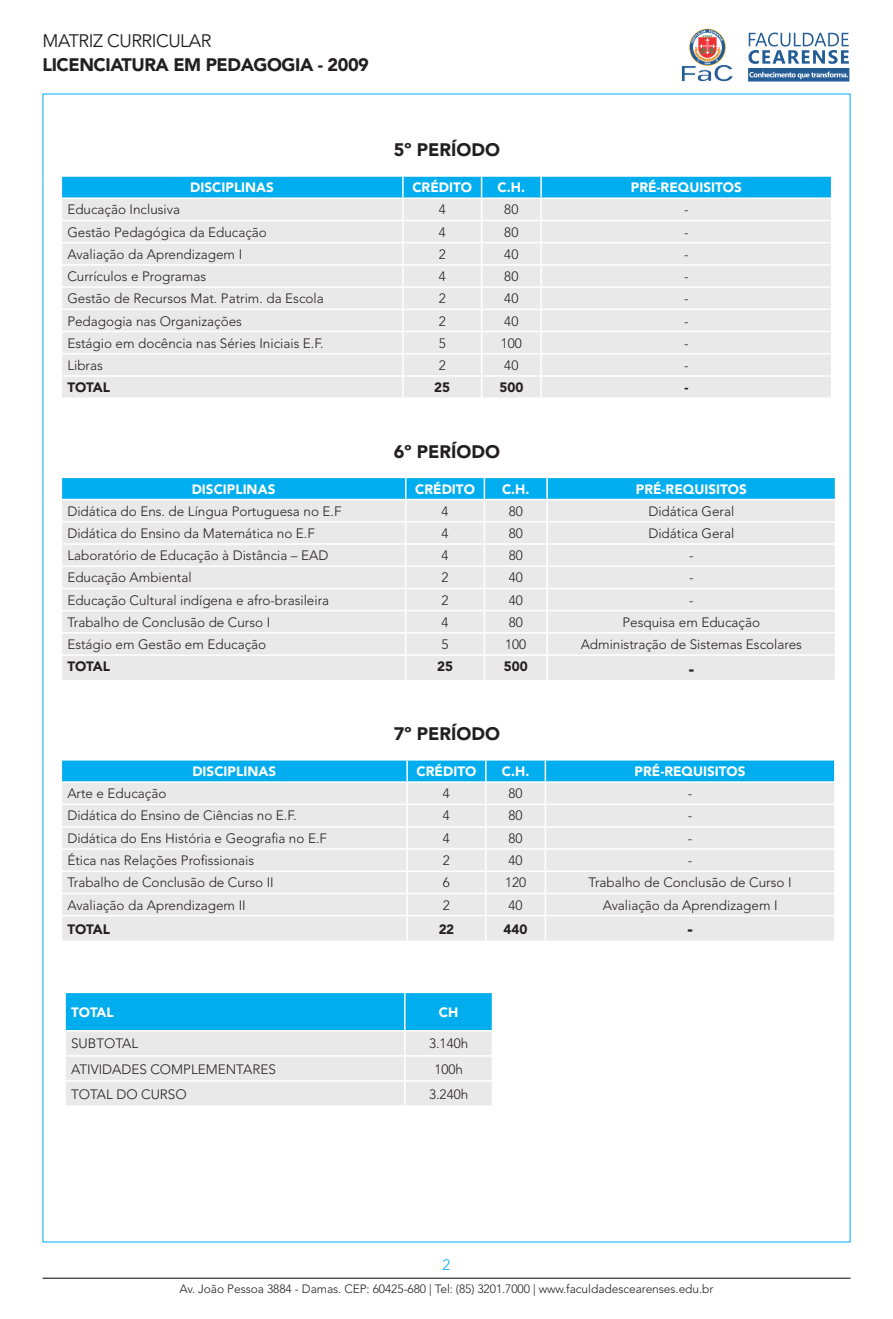
<style>
.page{position:relative;width:893px;height:1319px;background:#fff}
.page>*{position:absolute;margin:0;border:0;box-sizing:border-box;transform-origin:0 0}
.t1{font:900 18px "Avenir LT Std";letter-spacing:-.025em;color:#231f20}
.t2{font:900 18px "Avenir LT Std";color:#231f20}
.t3{font:18px "Avenir LT Std";letter-spacing:-.025em;color:#231f20}
.t4{font:300 15px "Avenir LT Std";color:#00aeef}
.t5{font:300 13.5px "Avenir LT Std";color:#231f20}
.t6{font:900 13.5px "Avenir LT Std";color:#fff}
.t7{font:900 13.5px "Avenir LT Std";color:#231f20}
.t8{font:300 12px "Avenir LT Std";letter-spacing:-.005em;color:#231f20}
</style>
<div class="page">
<svg style="left:681px;top:30px;width:52px;height:52px"></svg>
<svg style="left:748px;top:33px;width:101px;height:48px"></svg>
<hr style="left:43px;top:1277px;width:807px;height:1px;background:#231f20">
<svg style="left:61px;top:176px;width:771px;height:221px;background:#d5e5eb"></svg>
<svg style="left:61px;top:477px;width:775px;height:203px;background:#d2e4eb"></svg>
<svg style="left:61px;top:759px;width:774px;height:181px;background:#d0e3eb"></svg>
<hr style="left:834px;top:916px;width:2px;height:24px;background:#fff">
<svg style="left:65px;top:992px;width:428px;height:113px;background:#9fd7ec"></svg>
<h1 class="t3" style="left:43px;top:31px;width:170px">MATRIZ CURRICULAR</h1>
<h1 class="t1" style="left:43px;top:53px;width:328px">LICENCIATURA EM PEDAGOGIA - 2009</h1>
<p class="t2" style="left:394px;top:139px;width:108px">5º PERÍODO</p>
<p class="t6" style="left:190px;top:179px;width:85px">DISCIPLINAS</p>
<p class="t6" style="left:412px;top:179px;width:61px">CRÉDITO</p>
<p class="t6" style="left:498px;top:179px;width:29px">C.H.</p>
<p class="t6" style="left:631px;top:179px;width:112px">PRÉ-REQUISITOS</p>
<p class="t5" style="left:67px;top:202px;width:114px">Educação Inclusiva</p>
<p class="t5" style="left:439px;top:202px;width:9px">4</p>
<p class="t5" style="left:504px;top:202px;width:16px">80</p>
<p class="t5" style="left:684px;top:202px;width:6px">-</p>
<p class="t5" style="left:67px;top:224px;width:201px">Gestão Pedagógica da Educação</p>
<p class="t5" style="left:439px;top:224px;width:9px">4</p>
<p class="t5" style="left:504px;top:224px;width:16px">80</p>
<p class="t5" style="left:684px;top:224px;width:6px">-</p>
<p class="t5" style="left:67px;top:246px;width:176px">Avaliação da Aprendizagem I</p>
<p class="t5" style="left:439px;top:246px;width:9px">2</p>
<p class="t5" style="left:504px;top:246px;width:16px">40</p>
<p class="t5" style="left:684px;top:246px;width:6px">-</p>
<p class="t5" style="left:67px;top:268px;width:140px">Currículos e Programas</p>
<p class="t5" style="left:439px;top:268px;width:9px">4</p>
<p class="t5" style="left:504px;top:268px;width:16px">80</p>
<p class="t5" style="left:684px;top:268px;width:6px">-</p>
<p class="t5" style="left:67px;top:291px;width:258px">Gestão de Recursos Mat. Patrim. da Escola</p>
<p class="t5" style="left:439px;top:291px;width:9px">2</p>
<p class="t5" style="left:504px;top:291px;width:16px">40</p>
<p class="t5" style="left:684px;top:291px;width:6px">-</p>
<p class="t5" style="left:67px;top:313px;width:176px">Pedagogia nas Organizações</p>
<p class="t5" style="left:439px;top:313px;width:9px">2</p>
<p class="t5" style="left:504px;top:313px;width:16px">40</p>
<p class="t5" style="left:684px;top:313px;width:6px">-</p>
<p class="t5" style="left:67px;top:335px;width:258px">Estágio em docência nas Séries Iniciais E.F.</p>
<p class="t5" style="left:439px;top:335px;width:9px">5</p>
<p class="t5" style="left:501px;top:335px;width:23px">100</p>
<p class="t5" style="left:684px;top:335px;width:6px">-</p>
<p class="t5" style="left:67px;top:357px;width:37px">Libras</p>
<p class="t5" style="left:439px;top:357px;width:9px">2</p>
<p class="t5" style="left:504px;top:357px;width:16px">40</p>
<p class="t5" style="left:684px;top:357px;width:6px">-</p>
<p class="t7" style="left:67px;top:379px;width:44px">TOTAL</p>
<p class="t7" style="left:434px;top:379px;width:17px">25</p>
<p class="t7" style="left:499px;top:379px;width:25px">500</p>
<p class="t7" style="left:684px;top:379px;width:5px">-</p>
<p class="t2" style="left:394px;top:440px;width:108px">6º PERÍODO</p>
<p class="t6" style="left:192px;top:480px;width:85px">DISCIPLINAS</p>
<p class="t6" style="left:415px;top:480px;width:61px">CRÉDITO</p>
<p class="t6" style="left:502px;top:480px;width:29px">C.H.</p>
<p class="t6" style="left:636px;top:480px;width:112px">PRÉ-REQUISITOS</p>
<p class="t5" style="left:67px;top:503px;width:276px">Didática do Ens. de Língua Portuguesa no E.F</p>
<p class="t5" style="left:442px;top:503px;width:9px">4</p>
<p class="t5" style="left:509px;top:503px;width:16px">80</p>
<p class="t5" style="left:648px;top:503px;width:87px">Didática Geral</p>
<p class="t5" style="left:67px;top:525px;width:249px">Didática do Ensino da Matemática no E.F</p>
<p class="t5" style="left:442px;top:525px;width:9px">4</p>
<p class="t5" style="left:509px;top:525px;width:16px">80</p>
<p class="t5" style="left:648px;top:525px;width:87px">Didática Geral</p>
<p class="t5" style="left:67px;top:547px;width:263px">Laboratório de Educação à Distância – EAD</p>
<p class="t5" style="left:442px;top:547px;width:9px">4</p>
<p class="t5" style="left:509px;top:547px;width:16px">80</p>
<p class="t5" style="left:689px;top:547px;width:6px">-</p>
<p class="t5" style="left:67px;top:569px;width:126px">Educação Ambiental</p>
<p class="t5" style="left:442px;top:569px;width:9px">2</p>
<p class="t5" style="left:509px;top:569px;width:16px">40</p>
<p class="t5" style="left:689px;top:569px;width:6px">-</p>
<p class="t5" style="left:67px;top:592px;width:263px">Educação Cultural indígena e afro-brasileira</p>
<p class="t5" style="left:442px;top:592px;width:9px">2</p>
<p class="t5" style="left:509px;top:592px;width:16px">40</p>
<p class="t5" style="left:689px;top:592px;width:6px">-</p>
<p class="t5" style="left:67px;top:614px;width:204px">Trabalho de Conclusão de Curso I</p>
<p class="t5" style="left:442px;top:614px;width:9px">4</p>
<p class="t5" style="left:509px;top:614px;width:16px">80</p>
<p class="t5" style="left:622px;top:614px;width:139px">Pesquisa em Educação</p>
<p class="t5" style="left:67px;top:636px;width:200px">Estágio em Gestão em Educação</p>
<p class="t5" style="left:442px;top:636px;width:9px">5</p>
<p class="t5" style="left:505px;top:636px;width:23px">100</p>
<p class="t5" style="left:581px;top:636px;width:223px">Administração de Sistemas Escolares</p>
<p class="t7" style="left:67px;top:658px;width:44px">TOTAL</p>
<p class="t7" style="left:437px;top:658px;width:17px">25</p>
<p class="t7" style="left:504px;top:658px;width:25px">500</p>
<p class="t1" style="left:689px;top:657px;width:7px">-</p>
<p class="t2" style="left:394px;top:723px;width:108px">7º PERÍODO</p>
<p class="t6" style="left:192px;top:763px;width:85px">DISCIPLINAS</p>
<p class="t6" style="left:417px;top:763px;width:61px">CRÉDITO</p>
<p class="t6" style="left:502px;top:763px;width:29px">C.H.</p>
<p class="t6" style="left:635px;top:763px;width:112px">PRÉ-REQUISITOS</p>
<p class="t5" style="left:67px;top:785px;width:101px">Arte e Educação</p>
<p class="t5" style="left:443px;top:785px;width:9px">4</p>
<p class="t5" style="left:509px;top:785px;width:16px">80</p>
<p class="t5" style="left:688px;top:785px;width:6px">-</p>
<p class="t5" style="left:67px;top:807px;width:231px">Didática do Ensino de Ciências no E.F.</p>
<p class="t5" style="left:443px;top:807px;width:9px">4</p>
<p class="t5" style="left:509px;top:807px;width:16px">80</p>
<p class="t5" style="left:688px;top:807px;width:6px">-</p>
<p class="t5" style="left:67px;top:830px;width:261px">Didática do Ens História e Geografia no E.F</p>
<p class="t5" style="left:443px;top:830px;width:9px">4</p>
<p class="t5" style="left:509px;top:830px;width:16px">80</p>
<p class="t5" style="left:688px;top:830px;width:6px">-</p>
<p class="t5" style="left:67px;top:852px;width:188px">Ética nas Relações Profissionais</p>
<p class="t5" style="left:443px;top:852px;width:9px">2</p>
<p class="t5" style="left:509px;top:852px;width:16px">40</p>
<p class="t5" style="left:688px;top:852px;width:6px">-</p>
<p class="t5" style="left:67px;top:874px;width:208px">Trabalho de Conclusão de Curso II</p>
<p class="t5" style="left:443px;top:874px;width:9px">6</p>
<p class="t5" style="left:505px;top:874px;width:23px">120</p>
<p class="t5" style="left:589px;top:874px;width:204px">Trabalho de Conclusão de Curso I</p>
<p class="t5" style="left:67px;top:896px;width:180px">Avaliação da Aprendizagem II</p>
<p class="t5" style="left:443px;top:896px;width:9px">2</p>
<p class="t5" style="left:509px;top:896px;width:16px">40</p>
<p class="t5" style="left:603px;top:896px;width:176px">Avaliação da Aprendizagem I</p>
<p class="t7" style="left:67px;top:920px;width:44px">TOTAL</p>
<p class="t7" style="left:439px;top:920px;width:17px">22</p>
<p class="t7" style="left:504px;top:920px;width:25px">440</p>
<p class="t1" style="left:687px;top:918px;width:7px">-</p>
<p class="t6" style="left:71px;top:1003px;width:44px">TOTAL</p>
<p class="t6" style="left:439px;top:1003px;width:21px">CH</p>
<p class="t5" style="left:71px;top:1035px;width:69px">SUBTOTAL</p>
<p class="t5" style="left:429px;top:1035px;width:41px">3.140h</p>
<p class="t5" style="left:71px;top:1060px;width:206px">ATIVIDADES COMPLEMENTARES</p>
<p class="t5" style="left:434px;top:1060px;width:30px">100h</p>
<p class="t5" style="left:71px;top:1085px;width:117px">TOTAL DO CURSO</p>
<p class="t5" style="left:429px;top:1085px;width:41px">3.240h</p>
<p class="t4" style="left:443px;top:1255px;width:9px">2</p>
<p class="t8" style="left:179px;top:1281px;width:535px">Av. João Pessoa 3884 - Damas. CEP: 60425-680 | Tel: (85) 3201.7000 | www.faculdadescearenses.edu.br</p>
</div>
